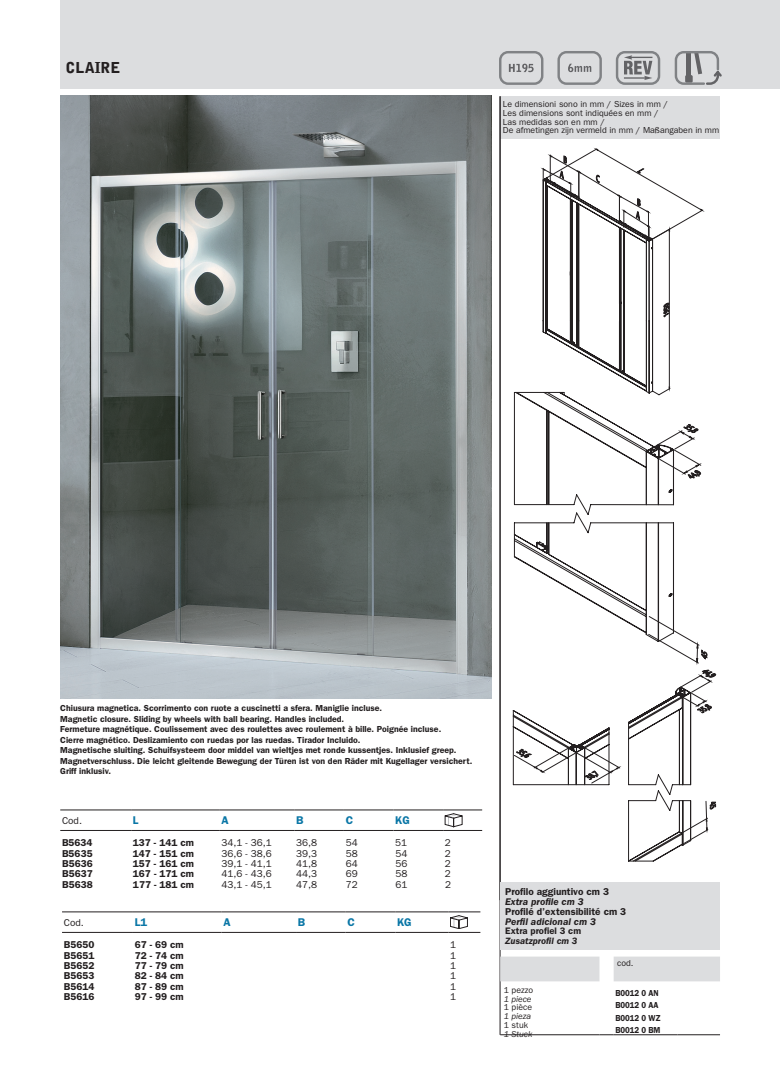
<style>
.page{position:relative;width:780px;height:1088px;background:#fff}
.page>*{position:absolute;margin:0;border:0;box-sizing:border-box;transform-origin:0 0}
.t1{font:900 15px "Bell Gothic Std";color:#231f20}
.t2{font:600 11.25px "ITC Franklin Gothic Std";color:#0976a6}
.t3{font:600 10px "ITC Franklin Gothic Std";color:#231f20}
.t4{font:10px "ITC Franklin Gothic Std";color:#231f20}
.t5{font:italic 600 10px "ITC Franklin Gothic Std";color:#231f20}
.t6{font:600 9.5px "ITC Franklin Gothic Std";color:#231f20}
.t7{font:italic 600 9.5px "ITC Franklin Gothic Std";color:#231f20}
.t8{font:600 8.75px/10.5px "ITC Franklin Gothic Std";color:#231f20}
.t9{font:8.75px/8.8px "ITC Franklin Gothic Std";color:#231f20}
.t10{font:600 8.75px/12.4px "ITC Franklin Gothic Std";color:#231f20;scale:.9 1}
.t11{font:italic 8.75px "ITC Franklin Gothic Std";color:#231f20}
.t12{font:italic 8.25px "Myriad Pro";color:#231f20;scale:.82 1}
.t13{font:italic 7.62px "Myriad Pro";color:#231f20;scale:.82 1}
</style>
<div class="page">
<div style="left:60px;top:0;width:720px;height:89px;background:#dcdddf"></div>
<div style="left:500px;top:96px;width:219px;height:43px;background:#dcdddf"></div>
<img style="left:60px;top:96px;width:431px;height:602px">
<hr style="left:500px;top:96px;width:1px;height:939px;background:#231f20">
<div style="left:499px;top:51px;width:44px;height:34px;border:2px solid #808285;border-radius:8px"></div>
<svg style="left:509px;top:64px;width:24px;height:8px"></svg>
<div style="left:557px;top:51px;width:45px;height:34px;border:2px solid #808285;border-radius:8px"></div>
<svg style="left:568px;top:64px;width:23px;height:8px"></svg>
<div style="left:615px;top:51px;width:45px;height:34px;border:2px solid #808285;border-radius:8px"></div>
<svg style="left:624px;top:55px;width:28px;height:25px"></svg>
<svg style="left:674px;top:51px;width:47px;height:34px"></svg>
<hr style="left:60px;top:810px;width:71px;height:1px;background:#231f20">
<hr style="left:131px;top:810px;width:89px;height:1px;background:#231f20">
<hr style="left:60px;top:830px;width:71px;height:1px;background:#231f20">
<hr style="left:131px;top:830px;width:89px;height:1px;background:#231f20">
<hr style="left:220px;top:810px;width:74px;height:1px;background:#231f20">
<hr style="left:294px;top:810px;width:50px;height:1px;background:#231f20">
<hr style="left:344px;top:810px;width:49px;height:1px;background:#231f20">
<hr style="left:220px;top:830px;width:74px;height:1px;background:#231f20">
<hr style="left:294px;top:830px;width:50px;height:1px;background:#231f20">
<hr style="left:344px;top:830px;width:49px;height:1px;background:#231f20">
<hr style="left:393px;top:810px;width:50px;height:1px;background:#231f20">
<hr style="left:393px;top:830px;width:50px;height:1px;background:#231f20">
<hr style="left:443px;top:810px;width:39px;height:1px;background:#231f20">
<hr style="left:443px;top:830px;width:39px;height:1px;background:#231f20">
<svg style="left:444px;top:813px;width:18px;height:14px"></svg>
<hr style="left:62px;top:912px;width:71px;height:1px;background:#231f20">
<hr style="left:133px;top:912px;width:88px;height:1px;background:#231f20">
<hr style="left:62px;top:932px;width:71px;height:1px;background:#231f20">
<hr style="left:133px;top:932px;width:88px;height:1px;background:#231f20">
<hr style="left:221px;top:912px;width:75px;height:1px;background:#231f20">
<hr style="left:296px;top:912px;width:49px;height:1px;background:#231f20">
<hr style="left:345px;top:912px;width:50px;height:1px;background:#231f20">
<hr style="left:221px;top:932px;width:75px;height:1px;background:#231f20">
<hr style="left:296px;top:932px;width:49px;height:1px;background:#231f20">
<hr style="left:345px;top:932px;width:50px;height:1px;background:#231f20">
<hr style="left:395px;top:912px;width:53px;height:1px;background:#231f20">
<hr style="left:395px;top:932px;width:53px;height:1px;background:#231f20">
<hr style="left:448px;top:912px;width:32px;height:1px;background:#231f20">
<hr style="left:448px;top:932px;width:32px;height:1px;background:#231f20">
<svg style="left:450px;top:915px;width:17px;height:14px"></svg>
<svg style="left:500px;top:956px;width:220px;height:25px;background:#dedfe1"></svg>
<hr style="left:500px;top:1034px;width:99px;height:1px;background:#231f20">
<svg style="left:599px;top:1034px;width:14px;height:1px"></svg>
<hr style="left:613px;top:1034px;width:64px;height:1px;background:#231f20">
<hr style="left:677px;top:1034px;width:43px;height:1px;background:#231f20">
<div style="left:500px;top:882px;width:219px;height:68px;background:#dcdddf"></div>
<svg style="left:513px;top:675px;width:200px;height:186px"></svg>
<svg style="left:514px;top:148px;width:191px;height:516px"></svg>
<h1 class="t1" style="left:66px;top:59px;width:57px">CLAIRE</h1>
<p class="t9" style="left:503px;top:100px;width:218px">Le dimensioni sono in mm / Sizes in mm /<br>Les dimensions sont indiquées en mm /<br>Las medidas son en mm /<br>De afmetingen zijn vermeld in mm / Maßangaben in mm</p>
<p class="t13" style="left:661px;top:315px;width:23px;rotate:-90deg">1950</p>
<p class="t12" style="left:687px;top:420px;width:16px;rotate:30deg">35,8</p>
<p class="t12" style="left:688px;top:472px;width:16px;rotate:-30deg">44,9</p>
<p class="t8" style="left:60px;top:703px;width:413px">Chiusura magnetica. Scorrimento con ruote a cuscinetti a sfera. Maniglie incluse.<br>Magnetic closure. Sliding by wheels with ball bearing. Handles included.<br>Fermeture magnétique. Coulissement avec des roulettes avec roulement à bille. Poignée incluse.<br>Cierre magnético. Deslizamiento con ruedas por las ruedas. Tirador Incluido.<br>Magnetische sluiting. Schuifsysteem door middel van wieltjes met ronde kussentjes. Inklusief greep.<br>Magnetverschluss. Die leicht gleitende Bewegung der Türen ist von den Räder mit Kugellager versichert.<br>Griff inklusiv.</p>
<p class="t12" style="left:520px;top:745px;width:16px;rotate:30deg">35,6</p>
<p class="t12" style="left:586px;top:773px;width:16px;rotate:-30deg">38,7</p>
<p class="t12" style="left:705px;top:665px;width:16px;rotate:30deg">44,9</p>
<p class="t12" style="left:698px;top:706px;width:16px;rotate:-30deg">35,8</p>
<p class="t4" style="left:62px;top:814px;width:21px">Cod.</p>
<p class="t2" style="left:133px;top:813px;width:7px">L</p>
<p class="t2" style="left:221px;top:813px;width:9px">A</p>
<p class="t2" style="left:296px;top:813px;width:9px">B</p>
<p class="t2" style="left:345px;top:813px;width:9px">C</p>
<p class="t2" style="left:395px;top:813px;width:16px">KG</p>
<p class="t3" style="left:62px;top:837px;width:32px">B5634</p>
<p class="t3" style="left:133px;top:837px;width:63px">137 - 141 cm</p>
<p class="t4" style="left:221px;top:837px;width:52px">34,1 - 36,1</p>
<p class="t4" style="left:296px;top:837px;width:23px">36,8</p>
<p class="t4" style="left:345px;top:837px;width:13px">54</p>
<p class="t4" style="left:395px;top:837px;width:13px">51</p>
<p class="t4" style="left:445px;top:837px;width:7px">2</p>
<p class="t3" style="left:62px;top:847px;width:32px">B5635</p>
<p class="t3" style="left:133px;top:847px;width:63px">147 - 151 cm</p>
<p class="t4" style="left:221px;top:847px;width:52px">36,6 - 38,6</p>
<p class="t4" style="left:296px;top:847px;width:23px">39,3</p>
<p class="t4" style="left:345px;top:847px;width:13px">58</p>
<p class="t4" style="left:395px;top:847px;width:13px">54</p>
<p class="t4" style="left:445px;top:847px;width:7px">2</p>
<p class="t3" style="left:62px;top:857px;width:32px">B5636</p>
<p class="t3" style="left:133px;top:857px;width:63px">157 - 161 cm</p>
<p class="t4" style="left:221px;top:858px;width:52px">39,1 - 41,1</p>
<p class="t4" style="left:296px;top:858px;width:23px">41,8</p>
<p class="t4" style="left:345px;top:858px;width:13px">64</p>
<p class="t4" style="left:395px;top:858px;width:13px">56</p>
<p class="t4" style="left:445px;top:858px;width:7px">2</p>
<p class="t3" style="left:62px;top:868px;width:32px">B5637</p>
<p class="t3" style="left:133px;top:868px;width:63px">167 - 171 cm</p>
<p class="t4" style="left:221px;top:868px;width:52px">41,6 - 43,6</p>
<p class="t4" style="left:296px;top:868px;width:23px">44,3</p>
<p class="t4" style="left:346px;top:868px;width:13px">69</p>
<p class="t4" style="left:395px;top:868px;width:13px">58</p>
<p class="t4" style="left:445px;top:868px;width:7px">2</p>
<p class="t3" style="left:62px;top:878px;width:32px">B5638</p>
<p class="t3" style="left:133px;top:878px;width:63px">177 - 181 cm</p>
<p class="t4" style="left:221px;top:878px;width:52px">43,1 - 45,1</p>
<p class="t4" style="left:296px;top:878px;width:23px">47,8</p>
<p class="t4" style="left:346px;top:878px;width:13px">72</p>
<p class="t4" style="left:395px;top:878px;width:13px">61</p>
<p class="t4" style="left:445px;top:878px;width:7px">2</p>
<p class="t4" style="left:64px;top:916px;width:22px">Cod.</p>
<p class="t2" style="left:135px;top:915px;width:14px">L1</p>
<p class="t2" style="left:223px;top:915px;width:9px">A</p>
<p class="t2" style="left:298px;top:915px;width:9px">B</p>
<p class="t2" style="left:347px;top:915px;width:9px">C</p>
<p class="t2" style="left:397px;top:915px;width:16px">KG</p>
<p class="t3" style="left:64px;top:939px;width:32px">B5650</p>
<p class="t3" style="left:135px;top:939px;width:50px">67 - 69 cm</p>
<p class="t4" style="left:450px;top:939px;width:7px">1</p>
<p class="t3" style="left:64px;top:949px;width:32px">B5651</p>
<p class="t3" style="left:135px;top:949px;width:50px">72 - 74 cm</p>
<p class="t4" style="left:450px;top:949px;width:7px">1</p>
<p class="t3" style="left:64px;top:959px;width:32px">B5652</p>
<p class="t3" style="left:135px;top:959px;width:50px">77 - 79 cm</p>
<p class="t4" style="left:450px;top:960px;width:7px">1</p>
<p class="t3" style="left:64px;top:970px;width:32px">B5653</p>
<p class="t3" style="left:135px;top:970px;width:50px">82 - 84 cm</p>
<p class="t4" style="left:450px;top:970px;width:7px">1</p>
<p class="t3" style="left:64px;top:980px;width:32px">B5614</p>
<p class="t3" style="left:135px;top:980px;width:50px">87 - 89 cm</p>
<p class="t4" style="left:450px;top:980px;width:7px">1</p>
<p class="t3" style="left:64px;top:991px;width:32px">B5616</p>
<p class="t3" style="left:135px;top:991px;width:50px">97 - 99 cm</p>
<p class="t4" style="left:450px;top:991px;width:7px">1</p>
<p class="t10" style="left:615px;top:986px;width:52px">B0012 0 AN<br>B0012 0 AA<br>B0012 0 WZ<br>B0012 0 BM</p>
<p class="t3" style="left:505px;top:885px;width:105px">Profilo aggiuntivo cm 3</p>
<p class="t5" style="left:505px;top:896px;width:80px">Extra profile cm 3</p>
<p class="t3" style="left:505px;top:905px;width:122px">Profilé d’extensibilité cm 3</p>
<p class="t5" style="left:505px;top:916px;width:92px">Perfil adicional cm 3</p>
<p class="t6" style="left:505px;top:925px;width:77px">Extra profiel 3 cm</p>
<p class="t7" style="left:505px;top:935px;width:74px">Zusatzprofil cm 3</p>
<p class="t9" style="left:617px;top:958px;width:18px">cod.</p>
<p class="t9" style="left:503px;top:985px;width:31px">1 pezzo</p>
<p class="t11" style="left:503px;top:994px;width:29px">1 piece</p>
<p class="t9" style="left:503px;top:1003px;width:30px">1 pièce</p>
<p class="t11" style="left:503px;top:1011px;width:29px">1 pieza</p>
<p class="t9" style="left:503px;top:1020px;width:26px">1 stuk</p>
<p class="t11" style="left:503px;top:1029px;width:30px">1 Stuck</p>
</div>
